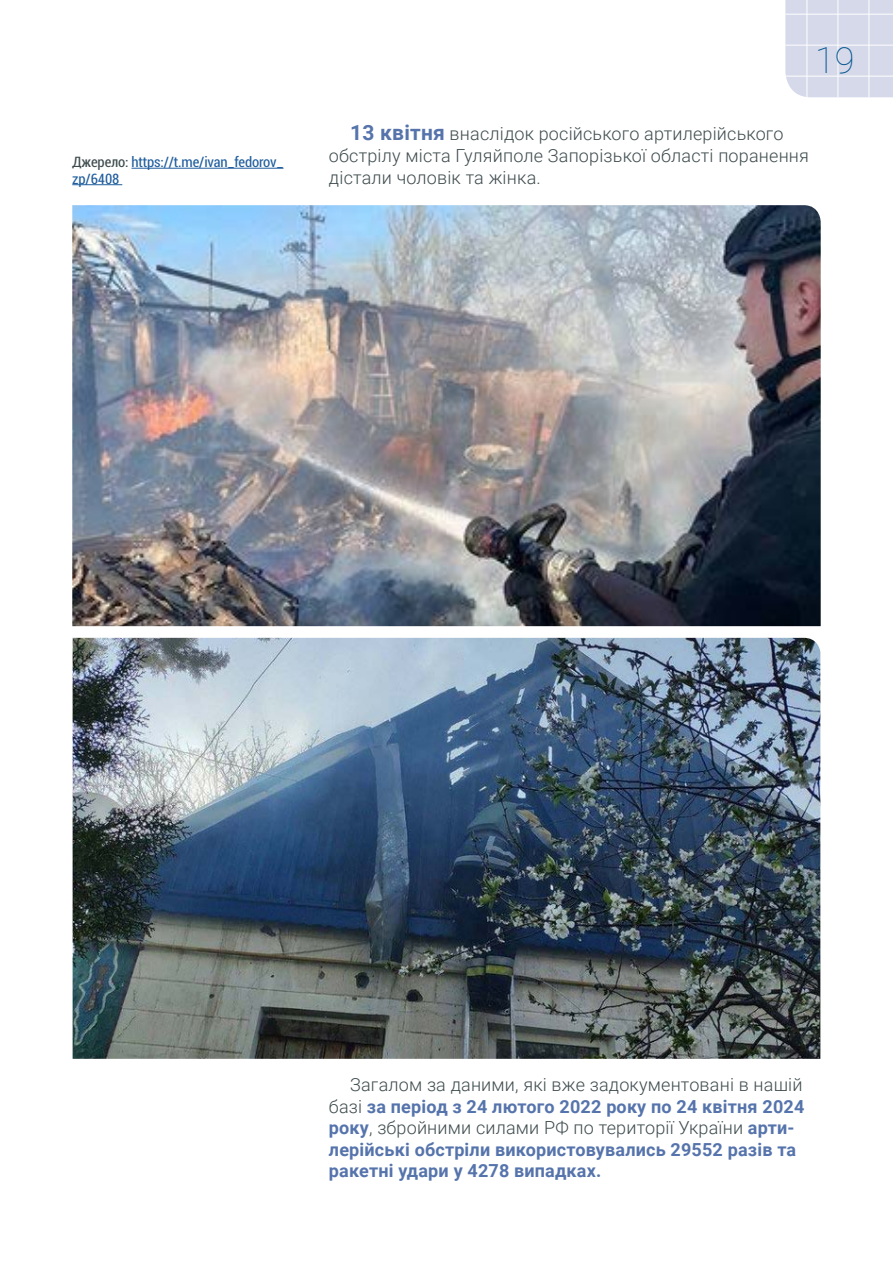
<style>
.page{position:relative;width:893px;height:1263px;background:#fff}
.page>*{position:absolute;margin:0;border:0;box-sizing:border-box;transform-origin:0 0}
.t1{font:100 36px "Roboto";color:#00538e}
.Basic_TXT{font:700 18px/21.6px "Roboto";letter-spacing:.01em;color:#5674ac}
.Basic_TXT-2{font:300 18px/21.6px "Roboto";letter-spacing:.01em;color:#3f4c4e}
.Photo-pidpys{font:condensed 15px/16.5px "Roboto";letter-spacing:-.01em;color:#215e9e}
.s1{color:#3f4c4e}
.s2{font-weight:700;font-size:21px;color:#5674ac}
.s3{font-weight:300;color:#3f4c4e}
</style>
<div class="page">
<img style="left:72px;top:205px;width:749px;height:421px">
<img style="left:73px;top:638px;width:747px;height:421px">
<hr style="left:131px;top:168px;width:153px;height:1px;background:#215e9e">
<hr style="left:72px;top:184px;width:50px;height:1px;background:#215e9e">
<svg style="left:785px;top:0;width:108px;height:97px"></svg>
<hr style="left:785px;top:76px;width:108px;height:1px;background:#fff">
<hr style="left:785px;top:45px;width:108px;height:1px;background:#fff">
<hr style="left:785px;top:14px;width:108px;height:1px;background:#fff">
<hr style="left:869px;top:0;width:1px;height:97px;background:#fff">
<hr style="left:838px;top:0;width:1px;height:97px;background:#fff">
<hr style="left:807px;top:0;width:1px;height:97px;background:#fff">
<p class="Photo-pidpys" style="left:72px;top:153px;width:213px"><span class="s1">Джерело:</span> https://t.me/ivan_fedorov_ zp/6408</p>
<h1 class="t1" style="left:815px;top:35px;width:41px">19</h1>
<p class="Basic_TXT-2" style="left:329px;top:123px;width:482px;text-indent:21px"><span class="s2">13 квітня</span> внаслідок російського артилерійського обстрілу міста Гуляйполе Запорізької області поранення дістали чоловік та жінка.</p>
<p class="Basic_TXT" style="left:329px;top:1073px;width:477px;text-indent:21px"><span class="s3">Загалом за даними, які вже задокументовані в нашій базі</span> за період з 24 лютого 2022 року по 24 квітня 2024 року<span class="s3">, збройними силами РФ по території України</span> арти&shy;лерійські обстріли використовувались 29552 разів та ракетні удари у 4278 випадках.</p>
</div>
